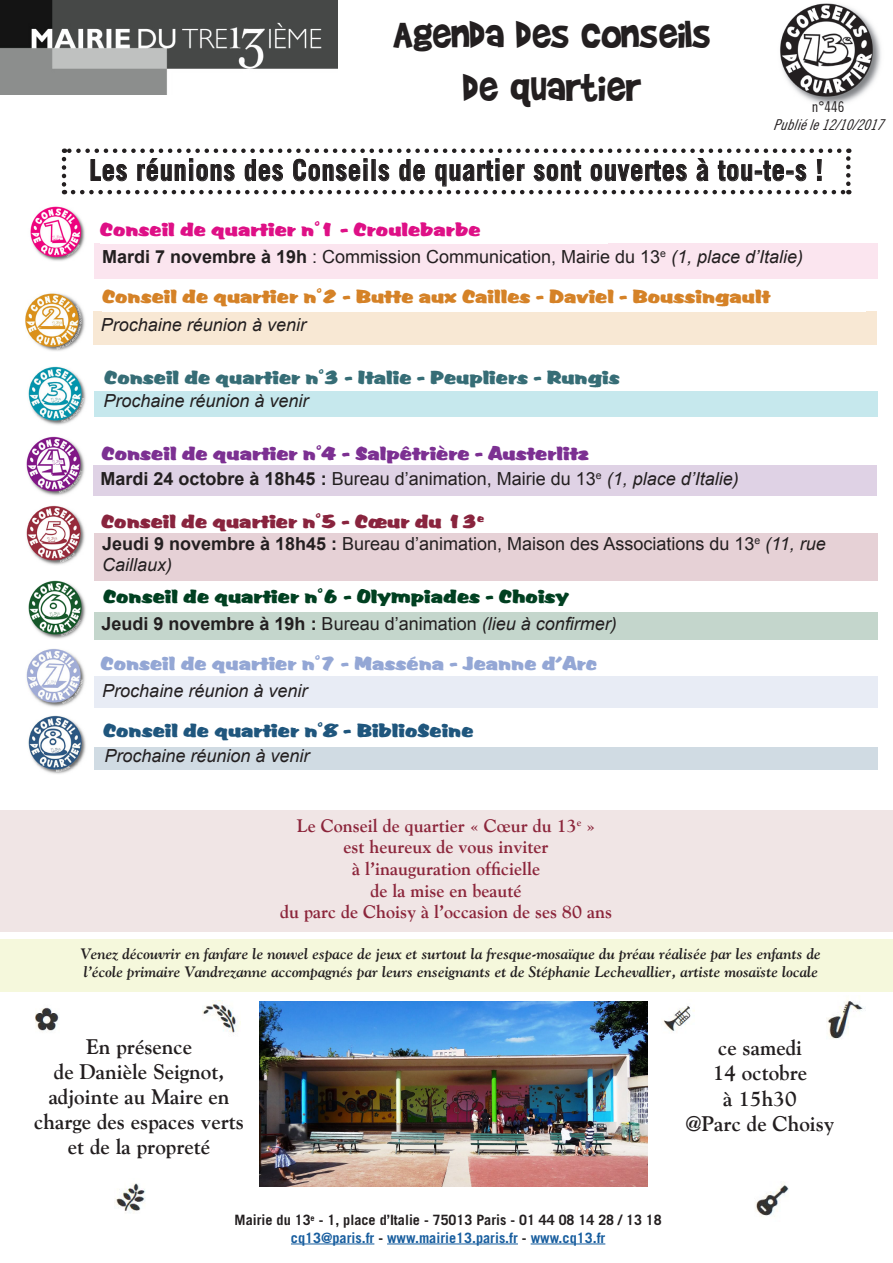
<style>
.page{position:relative;width:893px;height:1263px;background:#fff}
.page>*{position:absolute;margin:0;border:0;box-sizing:border-box;transform-origin:0 0}
.t1{font:43.5px/52.2px "Brady Bunch Remastered";color:#231f20;text-align:center}
.t2{font:700 28.8px "Trade Gothic LT Std";letter-spacing:.03em;color:#231f20;scale:.91 1}
.t3{font:700 21px/25.2px "Goudy";color:#231f20;text-align:center}
.t4{font:18px/21.6px "Arial";color:#231f20}
.t5{font:700 18px "Goudy";color:#8c263b}
.t6{font:italic 18px "Arial";color:#231f20}
.t7{font:18px "Accent SF";color:#d58227}
.t8{font:700 18px "Arial";color:#231f20}
.t9{font:18px "Accent SF";color:#366d76}
.t10{font:18px "Accent SF";color:#7c3092}
.t11{font:18px "Accent SF";color:#94a7d5}
.t12{font:18px "Accent SF";color:#004021}
.t13{font:18px "Accent SF";color:#de1086}
.t14{font:18px "Accent SF";color:#1f567d}
.t15{font:18px "Accent SF";color:#89243e}
.t16{font:italic 700 15px/18px "Goudy";color:#231f20}
.t17{font:italic condensed 15px "Trade Gothic No.18";color:#231f20}
.t18{font:condensed 15px "Trade Gothic No.18";color:#231f20}
.t19{font:700 14.25px "Trade Gothic LT Std";color:#231f20}
.t20{font:700 14.25px "Trade Gothic LT Std";color:#175d9e}
.s1{font-weight:700}
.s2{font-style:italic}
.s3{font-weight:400}
.s4{font-weight:400;font-style:italic}
.s5{color:#231f20}
</style>
<div class="page">
<img style="left:0;top:0;width:337px;height:94px">
<img style="left:780px;top:3px;width:101px;height:102px">
<svg style="left:62px;top:149px;width:788px;height:45px"></svg>
<hr style="left:291px;top:1243px;width:83px;height:1px;background:#175d9e">
<hr style="left:387px;top:1243px;width:131px;height:1px;background:#175d9e">
<hr style="left:531px;top:1243px;width:74px;height:1px;background:#175d9e">
<div style="left:94px;top:244px;width:784px;height:35px;background:#fbe5ef"></div>
<img style="left:30px;top:206px;width:55px;height:55px">
<div style="left:93px;top:311px;width:783px;height:34px;background:#f8e8d4"></div>
<img style="left:26px;top:293px;width:59px;height:58px">
<div style="left:94px;top:533px;width:784px;height:47px;background:#e6d1d6"></div>
<img style="left:26px;top:506px;width:59px;height:59px">
<div style="left:94px;top:613px;width:784px;height:27px;background:#c4d6cc"></div>
<img style="left:28px;top:581px;width:58px;height:58px">
<div style="left:94px;top:676px;width:784px;height:32px;background:#e8ecf5"></div>
<img style="left:26px;top:649px;width:59px;height:58px">
<div style="left:94px;top:747px;width:784px;height:23px;background:#d0dbe3"></div>
<img style="left:28px;top:716px;width:58px;height:58px">
<img style="left:28px;top:367px;width:58px;height:58px">
<div style="left:94px;top:392px;width:784px;height:25px;background:#c6e8ed"></div>
<img style="left:26px;top:437px;width:59px;height:59px">
<div style="left:93px;top:466px;width:783px;height:30px;background:#dfd2e5"></div>
<img style="left:260px;top:1001px;width:387px;height:185px">
<div style="left:0;top:939px;width:893px;height:53px;background:#f5f8dc"></div>
<div style="left:0;top:810px;width:893px;height:122px;background:#f0e5e5"></div>
<img style="left:827px;top:1000px;width:38px;height:39px">
<img style="left:663px;top:1006px;width:32px;height:26px">
<img style="left:755px;top:1184px;width:33px;height:33px">
<img style="left:35px;top:1007px;width:25px;height:24px">
<img style="left:116px;top:1183px;width:30px;height:30px">
<img style="left:202px;top:1000px;width:39px;height:33px">
<p class="t1" style="left:394px;top:9px;width:318px">Agenda des Conseils de quartier</p>
<p class="t18" style="left:812px;top:98px;width:34px">n°446</p>
<p class="t17" style="left:773px;top:116px;width:117px">Publiéle12/10/2017</p>
<p class="t2" style="left:89px;top:152px;width:808px">Les réunions des Conseils de quartier sont ouvertes à tou-te-s !</p>
<p class="t13" style="left:100px;top:217px;width:382px">Conseil de quartier n°1 - Croulebarbe</p>
<p class="t4" style="left:102px;top:246px;width:703px"><span class="s1">Mardi 7 novembre à 19h</span> : Commission Communication, Mairie du 13<sup>e</sup> <span class="s2">(1, place d’Italie)</span></p>
<p class="t7" style="left:102px;top:284px;width:670px">Conseil de quartier n°2 - Butte aux Cailles - Daviel - Boussingault</p>
<p class="t6" style="left:101px;top:313px;width:207px">Prochaine réunion à venir</p>
<p class="t9" style="left:104px;top:365px;width:517px">Conseil de quartier n°3 - Italie - Peupliers - Rungis</p>
<p class="t6" style="left:103px;top:389px;width:207px">Prochaine réunion à venir</p>
<p class="t10" style="left:102px;top:440px;width:489px">Conseil de quartier n°4 - Salpêtrière - Austerlitz</p>
<p class="t4" style="left:101px;top:468px;width:640px"><span class="s1">Mardi 24 octobre à 18h45 :</span> Bureau d’animation, Mairie du 13<sup>e</sup> <span class="s2">(1, place d’Italie)</span></p>
<p class="t15" style="left:101px;top:509px;width:385px">Conseil de quartier n°5 - Cœur du 13<sup>e</sup></p>
<p class="t4" style="left:102px;top:533px;width:725px"><span class="s1">Jeudi 9 novembre à 18h45 :</span> Bureau d’animation, Maison des Associations du 13<sup>e</sup> <span class="s2">(11, rue<br>Caillaux)</span></p>
<p class="t12" style="left:103px;top:584px;width:468px">Conseil de quartier n°6 - Olympiades - Choisy</p>
<p class="t8" style="left:102px;top:611px;width:517px">Jeudi 9 novembre à 19h : <span class="s3">Bureau d’animation</span> <span class="s4">(lieu à confirmer)</span></p>
<p class="t11" style="left:100px;top:651px;width:498px">Conseil de quartier n°7 - Masséna - Jeanne d’Arc</p>
<p class="t6" style="left:102px;top:679px;width:207px">Prochaine réunion à venir</p>
<p class="t14" style="left:103px;top:718px;width:372px">Conseil de quartier n°8 - BiblioSeine</p>
<p class="t6" style="left:105px;top:744px;width:207px">Prochaine réunion à venir</p>
<p class="t5" style="left:297px;top:814px;width:300px">Le Conseil de quartier « Cœur du 13<sup>e</sup> »</p>
<p class="t5" style="left:344px;top:836px;width:207px">est heureux de vous inviter</p>
<p class="t5" style="left:352px;top:857px;width:190px">à l’inauguration officielle</p>
<p class="t5" style="left:371px;top:879px;width:152px">de la mise en beauté</p>
<p class="t5" style="left:280px;top:901px;width:334px">du parc de Choisy à l’occasion de ses 80 ans</p>
<p class="t16" style="left:81px;top:944px;width:742px">Venez découvrir en fanfare le nouvel espace de jeux et surtout la fresque-mosaïque du préau réalisée par les enfants de l’école primaire Vandrezanne accompagnés par leurs enseignants et de Stéphanie Lechevallier, artiste mosaïste locale</p>
<p class="t3" style="left:86px;top:1033px;width:108px">En présence</p>
<p class="t3" style="left:54px;top:1058px;width:172px">de Danièle Seignot,</p>
<p class="t3" style="left:34px;top:1084px;width:211px">adjointe au Maire en charge des espaces verts et de la propreté</p>
<p class="t19" style="left:235px;top:1211px;width:429px">Mairie du 13<sup>e</sup> - 1, place d’Italie - 75013 Paris - 01 44 08 14 28 / 13 18</p>
<p class="t20" style="left:291px;top:1229px;width:316px">cq13@paris.fr <span class="s5">-</span> www.mairie13.paris.fr <span class="s5">-</span> www.cq13.fr</p>
<p class="t3" style="left:718px;top:1035px;width:85px">ce samedi</p>
<p class="t3" style="left:713px;top:1060px;width:96px">14 octobre</p>
<p class="t3" style="left:723px;top:1085px;width:75px">à 15h30</p>
<p class="t3" style="left:686px;top:1110px;width:150px">@Parc de Choisy</p>
</div>
